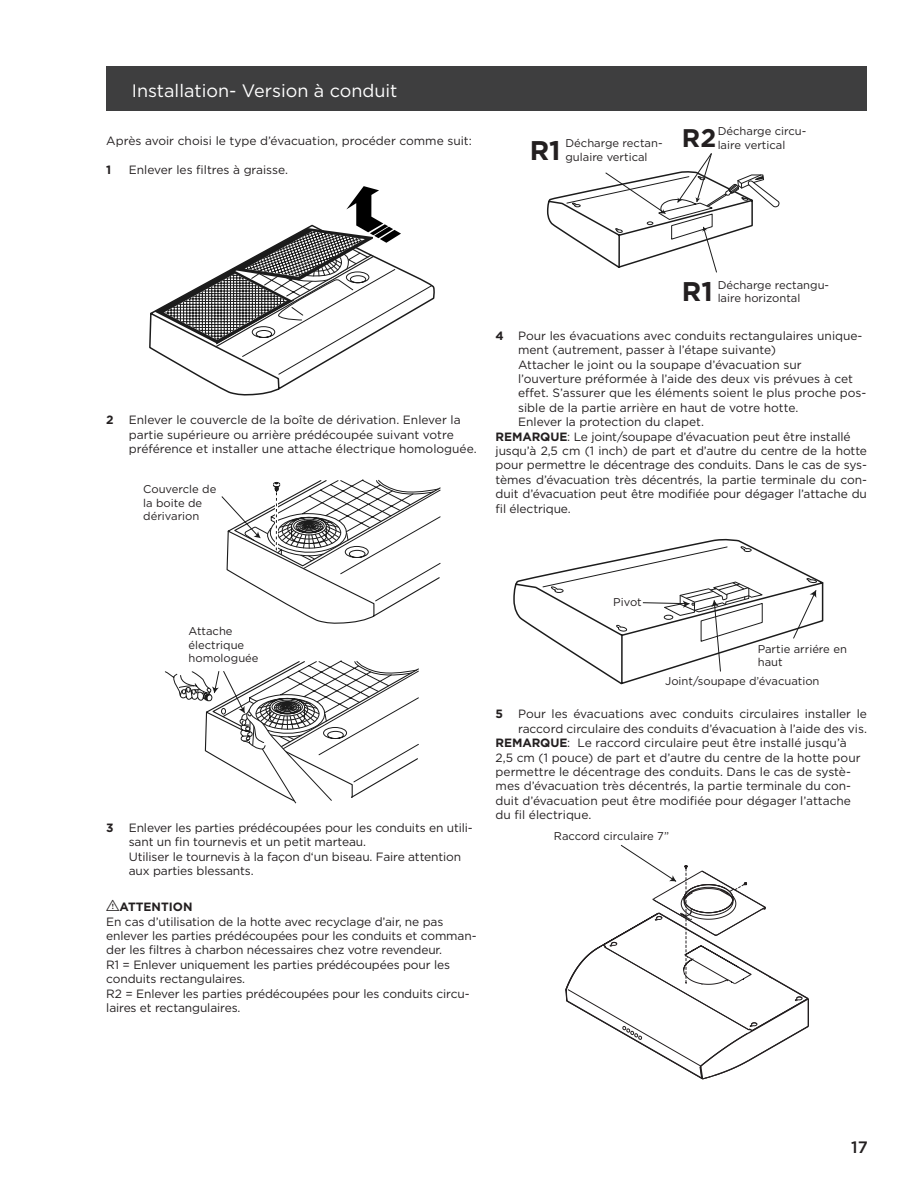
<style>
.page{position:relative;width:918px;height:1188px;background:#fff}
.page>*{position:absolute;margin:0;border:0;box-sizing:border-box;transform-origin:0 0}
.t1{font:700 27px "Gotham";color:#231f20}
.t2{font:700 25.5px "Gotham";color:#231f20}
.Títulos_subtítulos_c{font:18px "Gotham";color:#fff}
.t3{font:500 16.5px "Gotham";color:#231f20}
.numeros{font:12px/14.4px "Gotham";letter-spacing:-.005em;color:#231f20}
.numeros-2{font:700 12px "Gotham";color:#231f20}
.t4{font:11.25px/13.5px "Gotham";color:#231f20}
.s1{font-weight:700}
.s2{font-family:"tables";font-weight:400;font-size:15px}
</style>
<div class="page">
<div style="left:106px;top:67px;width:761px;height:44px;background:#3e3e3f"></div>
<svg style="left:149px;top:285px;width:286px;height:111px"></svg>
<svg style="left:154px;top:186px;width:279px;height:189px"></svg>
<svg style="left:221px;top:479px;width:220px;height:145px"></svg>
<svg style="left:164px;top:660px;width:255px;height:144px"></svg>
<svg style="left:547px;top:153px;width:233px;height:120px"></svg>
<svg style="left:513px;top:538px;width:311px;height:147px"></svg>
<svg style="left:542px;top:546px;width:275px;height:126px"></svg>
<svg style="left:565px;top:845px;width:244px;height:235px"></svg>
<p class="Títulos_subtítulos_c" style="left:132px;top:79px;width:267px">Installation- Version à conduit</p>
<p class="numeros" style="left:106px;top:134px;width:367px">Après avoir choisi le type d’évacuation, procéder comme suit:</p>
<p class="numeros-2" style="left:106px;top:162px;width:7px">1</p>
<p class="numeros" style="left:129px;top:162px;width:161px">Enlever les filtres à graisse.</p>
<p class="t4" style="left:566px;top:136px;width:99px">Décharge rectan-</p>
<p class="t1" style="left:530px;top:132px;width:32px">R1</p>
<p class="t4" style="left:566px;top:150px;width:84px">gulaire vertical</p>
<p class="t4" style="left:718px;top:124px;width:90px">Décharge circu&shy;laire vertical</p>
<p class="t2" style="left:682px;top:121px;width:36px">R2</p>
<p class="numeros-2" style="left:106px;top:412px;width:9px">2</p>
<p class="numeros" style="left:129px;top:413px;width:349px">Enlever le couvercle de la boîte de dérivation. Enlever la partie supérieure ou arrière prédécoupée suivant votre préférence et installer une attache électrique homologuée.</p>
<p class="t4" style="left:143px;top:482px;width:75px">Couvercle de la boite de dérivarion</p>
<p class="t4" style="left:718px;top:278px;width:113px">Décharge rectangu&shy;laire horizontal</p>
<p class="numeros" style="left:518px;top:328px;width:350px;text-indent:-22px"><span class="s1">4</span> Pour les évacuations avec conduits rectangulaires unique&shy;ment (autrement, passer à l’étape suivante)<br>Attacher le joint ou la soupape d’évacuation sur l’ouverture préformée à l’aide des deux vis prévues à cet effet. S’assurer que les éléments soient le plus proche pos&shy;sible de la partie arrière en haut de votre hotte.<br>Enlever la protection du clapet.</p>
<p class="numeros" style="left:496px;top:429px;width:357px"><span class="s1">REMARQUE</span>: Le joint/soupape d’évacuation peut être installé</p>
<p class="numeros" style="left:496px;top:443px;width:373px;text-align:justify">jusqu’à 2,5 cm (1 inch) de part et d’autre du centre de la hotte pour permettre le décentrage des conduits. Dans le cas de sys&shy;tèmes d’évacuation très décentrés, la partie terminale du con&shy;duit d’évacuation peut être modifiée pour dégager l’attache du fil électrique.</p>
<p class="t1" style="left:682px;top:274px;width:32px">R1</p>
<p class="t4" style="left:188px;top:624px;width:72px">Attache électrique homologuée</p>
<p class="numeros-2" style="left:106px;top:820px;width:9px">3</p>
<p class="numeros" style="left:129px;top:820px;width:346px">Enlever les parties prédécoupées pour les conduits en utili&shy;sant un fin tournevis et un petit marteau.<br>Utiliser le tournevis à la façon d‘un biseau. Faire attention aux parties blessants.</p>
<p class="numeros-2" style="left:106px;top:899px;width:88px"><span class="s2">I</span>ATTENTION</p>
<p class="numeros" style="left:106px;top:914px;width:372px">En cas d’utilisation de la hotte avec recyclage d’air, ne pas enlever les parties prédécoupées pour les conduits et comman&shy;der les filtres à charbon nécessaires chez votre revendeur.</p>
<p class="numeros" style="left:106px;top:957px;width:345px">R1 = Enlever uniquement les parties prédécoupées pour les conduits rectangulaires.</p>
<p class="numeros" style="left:106px;top:986px;width:365px">R2 = Enlever les parties prédécoupées pour les conduits circu&shy;laires et rectangulaires.</p>
<p class="t4" style="left:613px;top:595px;width:30px">Pivot</p>
<p class="t4" style="left:758px;top:642px;width:91px">Partie arriére en haut</p>
<p class="t4" style="left:665px;top:674px;width:156px">Joint/soupape d’évacuation</p>
<p class="numeros" style="left:496px;top:707px;width:373px;text-align:right"><span class="s1">5</span> Pour les évacuations avec conduits circulaires installer le raccord circulaire des conduits d’évacuation à l’aide des vis.</p>
<p class="numeros" style="left:496px;top:736px;width:366px"><span class="s1">REMARQUE</span>: Le raccord circulaire peut être installé jusqu’à 2,5 cm (1 pouce) de part et d’autre du centre de la hotte pour permettre le décentrage des conduits. Dans le cas de systè&shy;mes d’évacuation très décentrés, la partie terminale du con&shy;duit d’évacuation peut être modifiée pour dégager l’attache du fil électrique.</p>
<p class="t4" style="left:554px;top:829px;width:117px">Raccord circulaire 7”</p>
<h3 class="t3" style="left:851px;top:1136px;width:18px">17</h3>
</div>
